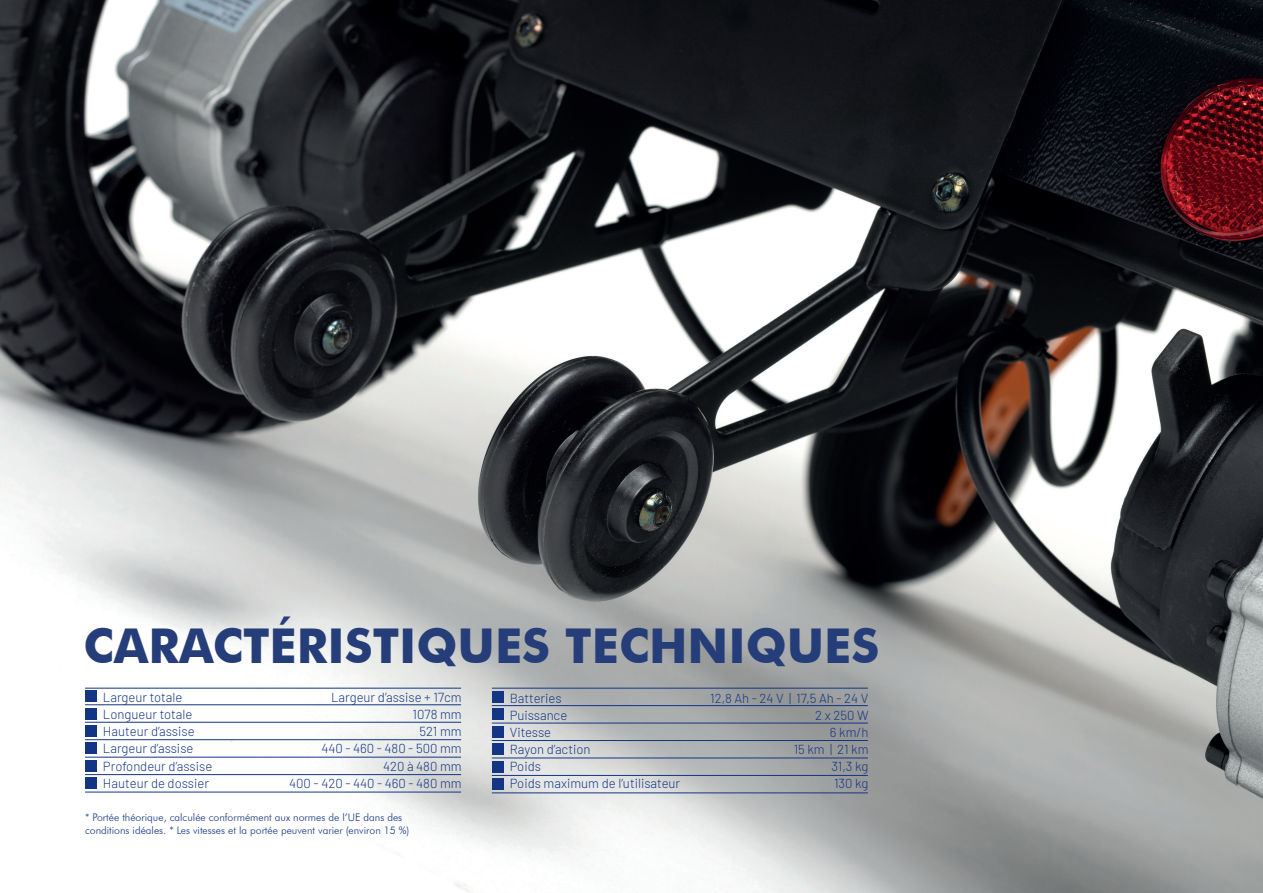
<style>
.page{position:relative;width:1263px;height:893px;background:#fff}
.page>*{position:absolute;margin:0;border:0;box-sizing:border-box;transform-origin:0 0}
.t1{font:700 48px "Futura BT";color:#253d79}
.t2{font:300 13.05px "Barlow";color:#133583}
.t3{font:300 10.5px "Futura BT";color:#133583}
</style>
<div class="page">
<img style="left:0;top:0;width:1263px;height:893px">
<div style="left:85px;top:690px;width:11px;height:12px;background:#133583"></div>
<div style="left:85px;top:708px;width:11px;height:11px;background:#133583"></div>
<div style="left:85px;top:725px;width:11px;height:12px;background:#133583"></div>
<div style="left:85px;top:743px;width:11px;height:11px;background:#133583"></div>
<div style="left:85px;top:760px;width:11px;height:11px;background:#133583"></div>
<div style="left:85px;top:778px;width:11px;height:11px;background:#133583"></div>
<hr style="left:85px;top:792px;width:376px;height:1px;background:#133583">
<hr style="left:85px;top:774px;width:376px;height:1px;background:#133583">
<hr style="left:85px;top:757px;width:376px;height:1px;background:#133583">
<hr style="left:85px;top:739px;width:376px;height:1px;background:#133583">
<hr style="left:85px;top:722px;width:376px;height:1px;background:#133583">
<hr style="left:85px;top:704px;width:376px;height:1px;background:#133583">
<div style="left:492px;top:691px;width:11px;height:12px;background:#133583"></div>
<div style="left:492px;top:709px;width:11px;height:11px;background:#133583"></div>
<div style="left:492px;top:726px;width:11px;height:11px;background:#133583"></div>
<div style="left:492px;top:744px;width:11px;height:11px;background:#133583"></div>
<div style="left:492px;top:761px;width:11px;height:11px;background:#133583"></div>
<div style="left:492px;top:778px;width:11px;height:12px;background:#133583"></div>
<hr style="left:492px;top:793px;width:376px;height:1px;background:#133583">
<hr style="left:492px;top:775px;width:376px;height:1px;background:#133583">
<hr style="left:492px;top:758px;width:376px;height:1px;background:#133583">
<hr style="left:492px;top:740px;width:376px;height:1px;background:#133583">
<hr style="left:492px;top:723px;width:376px;height:1px;background:#133583">
<hr style="left:492px;top:705px;width:376px;height:1px;background:#133583">
<hr style="left:492px;top:688px;width:376px;height:1px;background:#133583">
<hr style="left:85px;top:688px;width:376px;height:1px;background:#133583">
<p class="t1" style="left:84px;top:616px;width:797px">CARACTÉRISTIQUES TECHNIQUES</p>
<p class="t2" style="left:103px;top:688px;width:81px">Largeur totale</p>
<p class="t2" style="left:331px;top:688px;width:132px">Largeur d’assise + 17cm</p>
<p class="t2" style="left:103px;top:705px;width:91px">Longueur totale</p>
<p class="t2" style="left:413px;top:705px;width:51px">1078 mm</p>
<p class="t2" style="left:103px;top:722px;width:93px">Hauteur d’assise</p>
<p class="t2" style="left:419px;top:722px;width:44px">521 mm</p>
<p class="t2" style="left:103px;top:739px;width:92px">Largeur d’assise</p>
<p class="t2" style="left:321px;top:739px;width:142px">440 - 460 - 480 - 500 mm</p>
<p class="t2" style="left:103px;top:756px;width:111px">Profondeur d’assise</p>
<p class="t2" style="left:383px;top:756px;width:80px">420 à 480 mm</p>
<p class="t2" style="left:103px;top:774px;width:108px">Hauteur de dossier</p>
<p class="t2" style="left:289px;top:774px;width:174px">400 - 420 - 440 - 460 - 480 mm</p>
<p class="t3" style="left:85px;top:811px;width:319px">* Portée théorique, calculée conformément aux normes de l’UE dans des</p>
<p class="t3" style="left:85px;top:824px;width:326px">conditions idéales. * Les vitesses et la portée peuvent varier (environ 15 %)</p>
<p class="t2" style="left:510px;top:689px;width:53px">Batteries</p>
<p class="t2" style="left:710px;top:689px;width:160px">12,8 Ah - 24 V | 17,5 Ah - 24 V</p>
<p class="t2" style="left:510px;top:706px;width:59px">Puissance</p>
<p class="t2" style="left:815px;top:706px;width:55px">2 x 250 W</p>
<p class="t2" style="left:510px;top:723px;width:43px">Vitesse</p>
<p class="t2" style="left:830px;top:723px;width:40px">6 km/h</p>
<p class="t2" style="left:510px;top:740px;width:82px">Rayon d’action</p>
<p class="t2" style="left:794px;top:740px;width:76px">15 km | 21 km</p>
<p class="t2" style="left:510px;top:757px;width:33px">Poids</p>
<p class="t2" style="left:831px;top:757px;width:39px">31,3 kg</p>
<p class="t2" style="left:510px;top:774px;width:172px">Poids maximum de l’utilisateur</p>
<p class="t2" style="left:834px;top:774px;width:36px">130 kg</p>
</div>
